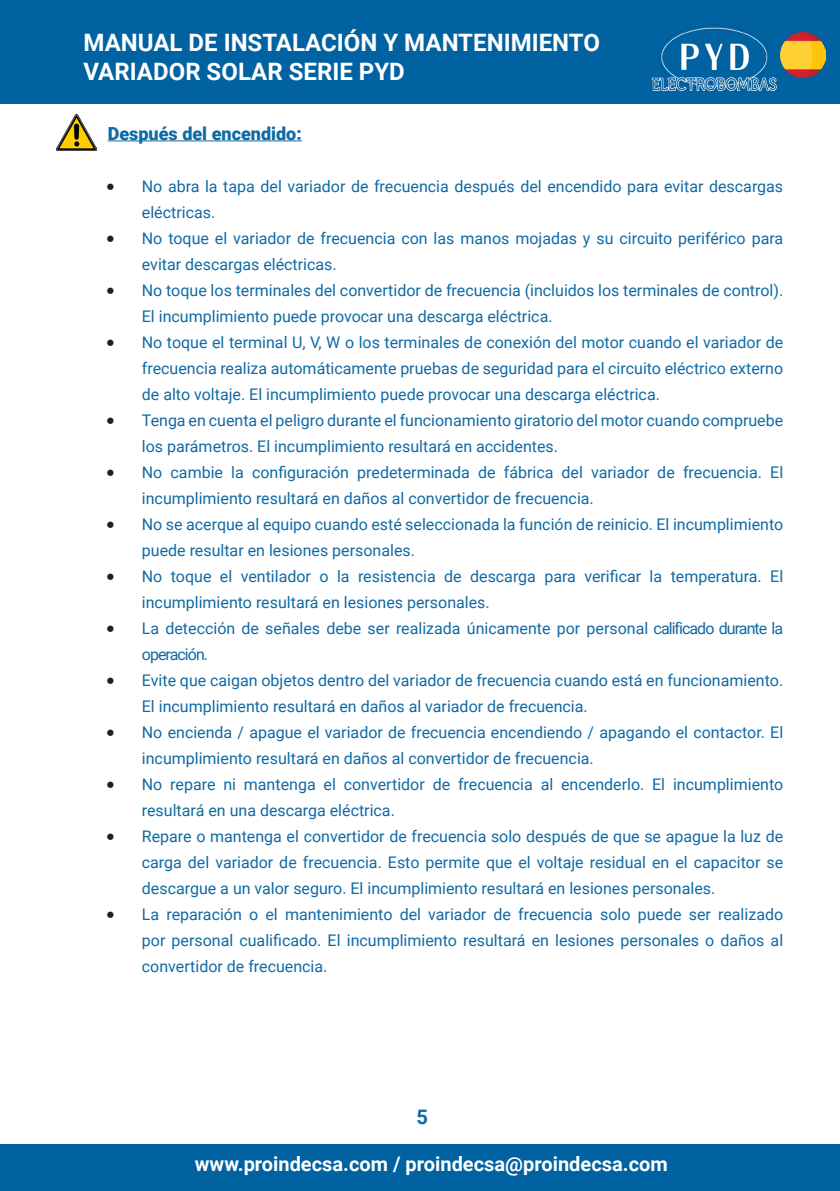
<style>
.page{position:relative;width:840px;height:1191px;background:#fff}
.page>*{position:absolute;margin:0;border:0;box-sizing:border-box;transform-origin:0 0}
.t1{font:700 24px/28.8px "Roboto";color:#fff}
.t2{font:700 20px "Roboto";color:#fff}
.t3{font:700 20px "Roboto";color:#0f6aa5}
.t4{font:900 18px "Roboto";color:#0f6aa5}
.t5{font:16px/26px "Roboto";color:#0f6aa5}
.s1{font-family:"Minion Pro";font-size:24px;color:#231f20}
</style>
<div class="page">
<div style="left:0;top:0;width:839px;height:103px;background:#0062a0"></div>
<div style="left:0;top:1144px;width:839px;height:47px;background:#0062a0"></div>
<img style="left:651px;top:24px;width:126px;height:67px">
<img style="left:780px;top:33px;width:45px;height:45px">
<hr style="left:108px;top:140px;width:193px;height:1px;background:#0f6aa5">
<img style="left:57px;top:115px;width:40px;height:35px">
<h1 class="t1" style="left:83px;top:27px;width:517px">MANUAL DE INSTALACIÓN Y MANTENIMIENTO<br>VARIADOR SOLAR SERIE PYD</h1>
<p class="t4" style="left:108px;top:121px;width:195px">Después del encendido:</p>
<p class="t5" style="left:142px;top:172px;width:642px;text-indent:-36px"><span class="s1">•</span> No abra la tapa del variador de frecuencia después del encendido para evitar descargas eléctricas.</p>
<p class="t5" style="left:142px;top:224px;width:642px;text-indent:-36px"><span class="s1">•</span> No toque el variador de frecuencia con las manos mojadas y su circuito periférico para evitar descargas eléctricas.</p>
<p class="t5" style="left:142px;top:276px;width:642px;text-indent:-36px"><span class="s1">•</span> No toque los terminales del convertidor de frecuencia (incluidos los terminales de control).<br>El incumplimiento puede provocar una descarga eléctrica.</p>
<p class="t5" style="left:142px;top:328px;width:642px;text-align:justify;text-indent:-36px"><span class="s1">•</span> No toque el terminal U, V, W o los terminales de conexión del motor cuando el variador de frecuencia realiza automáticamente pruebas de seguridad para el circuito eléctrico externo de alto voltaje. El incumplimiento puede provocar una descarga eléctrica.</p>
<p class="t5" style="left:142px;top:406px;width:642px;text-indent:-36px"><span class="s1">•</span> Tenga en cuenta el peligro durante el funcionamiento giratorio del motor cuando compruebe los parámetros. El incumplimiento resultará en accidentes.</p>
<p class="t5" style="left:142px;top:458px;width:642px;text-indent:-36px"><span class="s1">•</span> No cambie la configuración predeterminada de fábrica del variador de frecuencia. El incumplimiento resultará en daños al convertidor de frecuencia.</p>
<p class="t5" style="left:142px;top:510px;width:642px;text-indent:-36px"><span class="s1">•</span> No se acerque al equipo cuando esté seleccionada la función de reinicio. El incumplimiento puede resultar en lesiones personales.</p>
<p class="t5" style="left:142px;top:562px;width:642px;text-indent:-36px"><span class="s1">•</span> No toque el ventilador o la resistencia de descarga para verificar la temperatura. El incumplimiento resultará en lesiones personales.</p>
<p class="t5" style="left:142px;top:614px;width:642px;text-indent:-36px"><span class="s1">•</span> La detección de señales debe ser realizada únicamente por personal calificado durante la operación.</p>
<p class="t5" style="left:142px;top:666px;width:642px;text-indent:-36px"><span class="s1">•</span> Evite que caigan objetos dentro del variador de frecuencia cuando está en funcionamiento.<br>El incumplimiento resultará en daños al variador de frecuencia.</p>
<p class="t5" style="left:142px;top:718px;width:642px;text-indent:-36px"><span class="s1">•</span> No encienda / apague el variador de frecuencia encendiendo / apagando el contactor. El incumplimiento resultará en daños al convertidor de frecuencia.</p>
<p class="t5" style="left:142px;top:770px;width:642px;text-indent:-36px"><span class="s1">•</span> No repare ni mantenga el convertidor de frecuencia al encenderlo. El incumplimiento resultará en una descarga eléctrica.</p>
<p class="t5" style="left:142px;top:822px;width:642px;text-align:justify;text-indent:-36px"><span class="s1">•</span> Repare o mantenga el convertidor de frecuencia solo después de que se apague la luz de carga del variador de frecuencia. Esto permite que el voltaje residual en el capacitor se descargue a un valor seguro. El incumplimiento resultará en lesiones personales.</p>
<p class="t5" style="left:142px;top:900px;width:642px;text-align:justify;text-indent:-36px"><span class="s1">•</span> La reparación o el mantenimiento del variador de frecuencia solo puede ser realizado por personal cualificado. El incumplimiento resultará en lesiones personales o daños al convertidor de frecuencia.</p>
<p class="t3" style="left:416px;top:1103px;width:13px">5</p>
<p class="t2" style="left:195px;top:1150px;width:474px">www.proindecsa.com / proindecsa@proindecsa.com</p>
</div>
